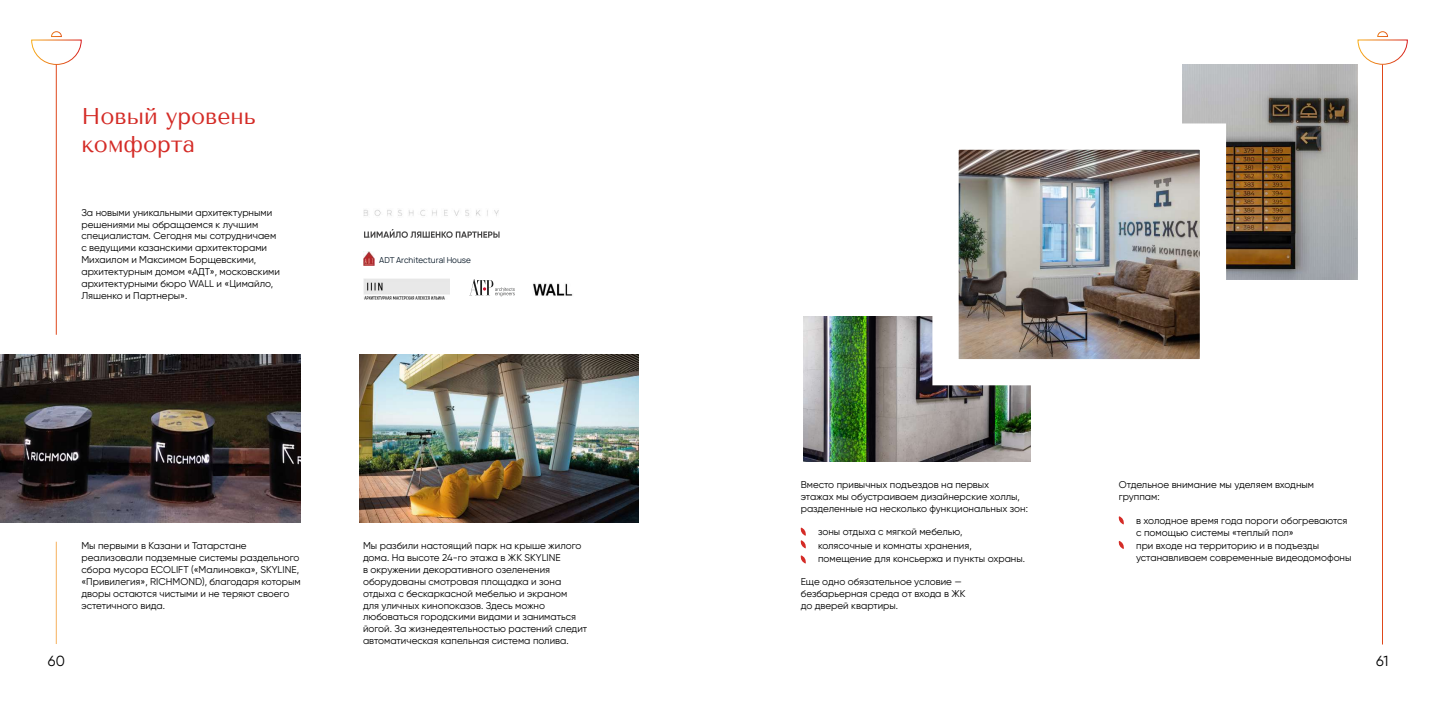
<style>
.page{position:relative;width:1439px;height:720px;background:#fff}
.page>*{position:absolute;margin:0;border:0;box-sizing:border-box;transform-origin:0 0}
.t1{font:22.75px/27.3px "Tenor Sans";color:#d42b26}
.t2{font:14.61px "Gilroy";color:#000}
.t3{font:9.89px/11.8px "Gilroy";color:#000}
.t4{font:8.14px "Manrope";color:#0f1f2d}
</style>
<div class="page">
<svg style="left:31px;top:31px;width:51px;height:34px"></svg>
<svg style="left:1357px;top:31px;width:50px;height:34px"></svg>
<hr style="left:1382px;top:64px;width:1px;height:580px;background:#fff">
<img style="left:363px;top:209px;width:136px;height:7px">
<svg style="left:364px;top:229px;width:135px;height:9px"></svg>
<img style="left:363px;top:251px;width:11px;height:15px">
<img style="left:363px;top:278px;width:87px;height:22px">
<svg style="left:469px;top:279px;width:46px;height:17px"></svg>
<img style="left:533px;top:283px;width:40px;height:13px">
<svg style="left:800px;top:527px;width:6px;height:21px"></svg>
<svg style="left:800px;top:555px;width:6px;height:8px"></svg>
<svg style="left:1118px;top:516px;width:6px;height:8px"></svg>
<svg style="left:1118px;top:541px;width:6px;height:8px"></svg>
<img style="left:803px;top:316px;width:227px;height:145px">
<img style="left:1182px;top:64px;width:175px;height:215px">
<img style="left:959px;top:150px;width:240px;height:208px">
<img style="left:360px;top:354px;width:279px;height:168px">
<img style="left:0;top:354px;width:300px;height:168px">
<h1 class="t1" style="left:81px;top:103px;width:176px">Новый уровень комфорта</h1>
<p class="t3" style="left:81px;top:206px;width:200px">За новыми уникальными архитектурными решениями мы обращаемся к лучшим специалистам. Сегодня мы сотрудничаем с ведущими казанскими архитекторами Михаилом и Максимом Борщевскими, архитектурным домом «АДТ», московскими архитектурными бюро WALL и «Цимайло, Ляшенко и Партнеры».</p>
<p class="t4" style="left:379px;top:254px;width:93px">ADT Architectural House</p>
<p class="t3" style="left:81px;top:539px;width:221px">Мы первыми в Казани и Татарстане реализовали подземные системы раздельного сбора мусора ECOLIFT («Малиновка», SKYLINE, «Привилегия», RICHMOND), благодаря которым дворы остаются чистыми и не теряют своего эстетичного вида.</p>
<p class="t3" style="left:363px;top:539px;width:226px">Мы разбили настоящий парк на крыше жилого дома. На высоте 24-го этажа в ЖК SKYLINE<br>в окружении декоративного озеленения оборудованы смотровая площадка и зона отдыха с бескаркасной мебелью и экраном<br>для уличных кинопоказов. Здесь можно любоваться городскими видами и заниматься йогой. За жизнедеятельностью растений следит автоматическая капельная система полива.</p>
<p class="t3" style="left:801px;top:478px;width:229px">Вместо привычных подъездов на первых<br>этажах мы обустраиваем дизайнерские холлы, разделенные на несколько функциональных зон:</p>
<p class="t3" style="left:818px;top:525px;width:209px;line-height:13.1px">зоны отдыха с мягкой мебелью,<br>колясочные и комнаты хранения, помещение для консьержа и пункты охраны.</p>
<p class="t3" style="left:801px;top:575px;width:166px">Еще одно обязательное условие — безбарьерная среда от входа в ЖК до дверей квартиры.</p>
<p class="t3" style="left:1118px;top:478px;width:197px">Отдельное внимание мы уделяем входным группам:</p>
<p class="t3" style="left:1136px;top:514px;width:213px">в холодное время года пороги обогреваются с помощью системы «теплый пол»</p>
<p class="t3" style="left:1136px;top:539px;width:217px">при входе на территорию и в подъезды устанавливаем современные видеодомофоны</p>
<h2 class="t2" style="left:48px;top:651px;width:18px">60</h2>
<h2 class="t2" style="left:1376px;top:651px;width:14px">61</h2>
</div>
